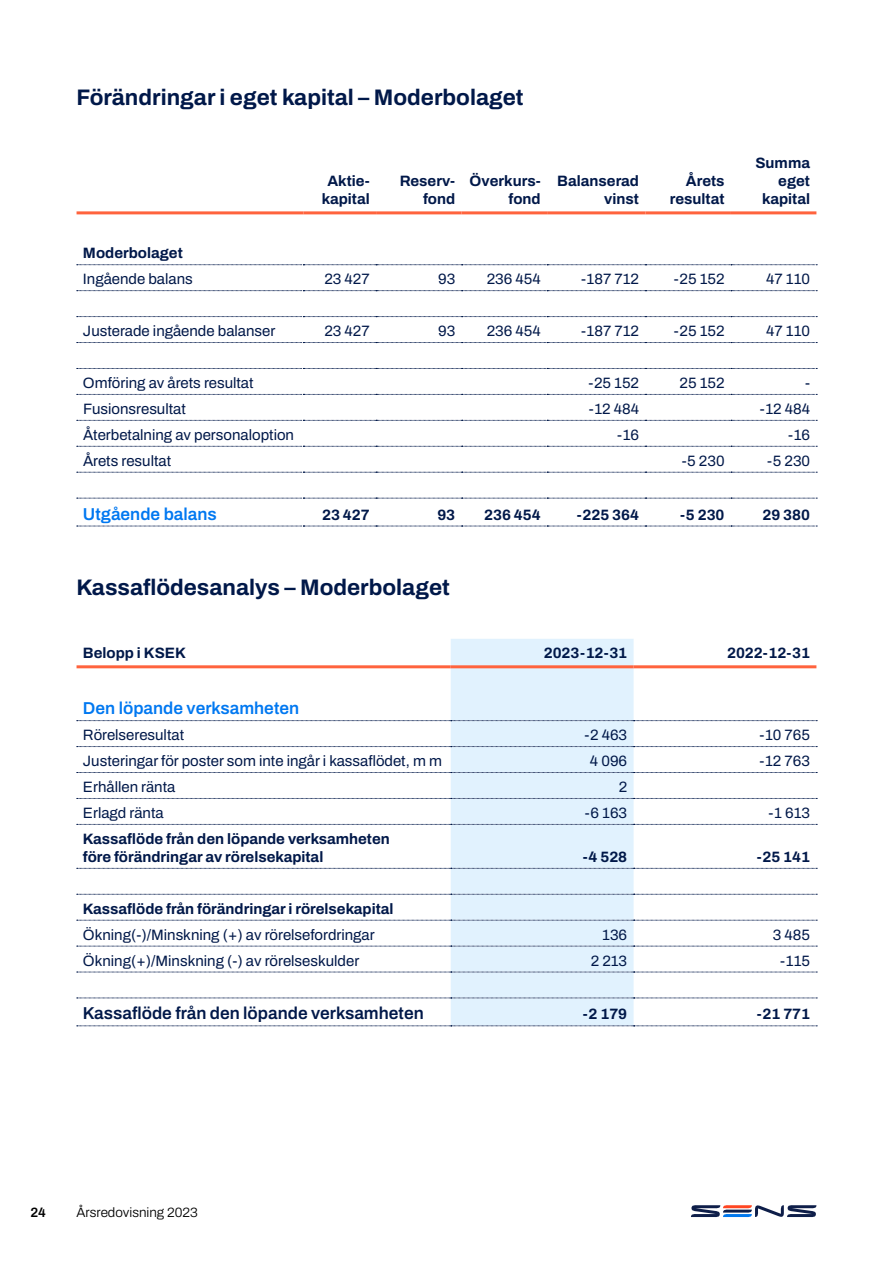
<style>
.page{position:relative;width:893px;height:1263px;background:#fff}
.page>*{position:absolute;margin:0;border:0;box-sizing:border-box;transform-origin:0 0}
.t1{font:700 22.5px "Archivo";color:#001849}
.t2{font:600 17.25px "Archivo";color:#0078f1}
.t3{font:600 17.25px "Archivo";color:#001849}
.t4{font:15px "Archivo";color:#001849}
.t5{font:700 15px/18px "Archivo";color:#001849;text-align:right}
.t6{font:300 13.5px "Archivo";color:#000}
.t7{font:600 13.5px "Archivo";color:#000}
</style>
<div class="page">
<svg style="left:691px;top:1205px;width:125px;height:12px"></svg>
<hr style="left:77px;top:211px;width:226px;height:3px;background:#ff633d">
<hr style="left:303px;top:211px;width:73px;height:3px;background:#ff633d">
<hr style="left:376px;top:211px;width:86px;height:3px;background:#ff633d">
<hr style="left:462px;top:211px;width:85px;height:3px;background:#ff633d">
<hr style="left:547px;top:211px;width:98px;height:3px;background:#ff633d">
<hr style="left:645px;top:211px;width:86px;height:3px;background:#ff633d">
<hr style="left:731px;top:211px;width:85px;height:3px;background:#ff633d">
<svg style="left:77px;top:264px;width:740px;height:1px"></svg>
<svg style="left:77px;top:290px;width:740px;height:1px"></svg>
<svg style="left:77px;top:316px;width:740px;height:1px"></svg>
<svg style="left:77px;top:342px;width:740px;height:1px"></svg>
<svg style="left:77px;top:368px;width:740px;height:1px"></svg>
<svg style="left:77px;top:394px;width:740px;height:1px"></svg>
<svg style="left:77px;top:420px;width:740px;height:1px"></svg>
<svg style="left:77px;top:446px;width:740px;height:1px"></svg>
<svg style="left:77px;top:472px;width:740px;height:1px"></svg>
<svg style="left:77px;top:498px;width:740px;height:1px"></svg>
<svg style="left:77px;top:526px;width:740px;height:1px"></svg>
<div style="left:451px;top:639px;width:183px;height:386px;background:#e1f2fe"></div>
<hr style="left:77px;top:665px;width:374px;height:3px;background:#ff633d">
<hr style="left:451px;top:665px;width:183px;height:3px;background:#ff633d">
<hr style="left:634px;top:665px;width:182px;height:3px;background:#ff633d">
<svg style="left:77px;top:720px;width:740px;height:1px"></svg>
<svg style="left:77px;top:746px;width:740px;height:1px"></svg>
<svg style="left:77px;top:772px;width:740px;height:1px"></svg>
<svg style="left:77px;top:798px;width:740px;height:1px"></svg>
<svg style="left:77px;top:824px;width:740px;height:1px"></svg>
<svg style="left:77px;top:868px;width:740px;height:1px"></svg>
<svg style="left:77px;top:894px;width:740px;height:1px"></svg>
<svg style="left:77px;top:920px;width:740px;height:1px"></svg>
<svg style="left:77px;top:946px;width:740px;height:1px"></svg>
<svg style="left:77px;top:972px;width:740px;height:1px"></svg>
<svg style="left:77px;top:998px;width:740px;height:1px"></svg>
<svg style="left:77px;top:1025px;width:740px;height:1px"></svg>
<h1 class="t1" style="left:77px;top:80px;width:449px">Förändringar i eget kapital – Moderbolaget</h1>
<p class="t5" style="left:322px;top:172px;width:49px;text-align:center">Aktie&shy;kapital</p>
<p class="t5" style="left:400px;top:172px;width:57px">Reserv&shy;fond</p>
<p class="t5" style="left:470px;top:172px;width:73px">Överkurs&shy;fond</p>
<p class="t5" style="left:557px;top:172px;width:83px">Balanserad vinst</p>
<p class="t5" style="left:670px;top:172px;width:56px">Årets resultat</p>
<p class="t5" style="left:755px;top:154px;width:56px">Summa eget kapital</p>
<p class="t5" style="left:83px;top:244px;width:101px">Moderbolaget</p>
<p class="t4" style="left:83px;top:268px;width:111px">Ingående balans</p>
<p class="t4" style="left:324px;top:268px;width:47px">23 427</p>
<p class="t4" style="left:438px;top:268px;width:19px">93</p>
<p class="t4" style="left:487px;top:268px;width:56px">236 454</p>
<p class="t4" style="left:581px;top:268px;width:60px">-187 712</p>
<p class="t4" style="left:674px;top:268px;width:52px">-25 152</p>
<p class="t4" style="left:766px;top:268px;width:45px">47 110</p>
<p class="t4" style="left:83px;top:320px;width:194px">Justerade ingående balanser</p>
<p class="t4" style="left:324px;top:320px;width:47px">23 427</p>
<p class="t4" style="left:438px;top:320px;width:19px">93</p>
<p class="t4" style="left:487px;top:320px;width:56px">236 454</p>
<p class="t4" style="left:581px;top:320px;width:60px">-187 712</p>
<p class="t4" style="left:674px;top:320px;width:52px">-25 152</p>
<p class="t4" style="left:766px;top:320px;width:45px">47 110</p>
<p class="t4" style="left:83px;top:372px;width:172px">Omföring av årets resultat</p>
<p class="t4" style="left:588px;top:372px;width:52px">-25 152</p>
<p class="t4" style="left:679px;top:372px;width:47px">25 152</p>
<p class="t4" style="left:805px;top:372px;width:6px">-</p>
<p class="t4" style="left:83px;top:398px;width:104px">Fusionsresultat</p>
<p class="t4" style="left:589px;top:398px;width:52px">-12 484</p>
<p class="t4" style="left:760px;top:398px;width:52px">-12 484</p>
<p class="t4" style="left:83px;top:424px;width:213px">Återbetalning av personaloption</p>
<p class="t4" style="left:617px;top:424px;width:24px">-16</p>
<p class="t4" style="left:788px;top:424px;width:24px">-16</p>
<p class="t4" style="left:83px;top:449px;width:90px">Årets resultat</p>
<p class="t4" style="left:682px;top:449px;width:44px">-5 230</p>
<p class="t4" style="left:767px;top:449px;width:44px">-5 230</p>
<p class="t2" style="left:83px;top:501px;width:135px">Utgående balans</p>
<p class="t5" style="left:322px;top:505px;width:49px">23 427</p>
<p class="t5" style="left:437px;top:505px;width:19px">93</p>
<p class="t5" style="left:484px;top:505px;width:58px">236 454</p>
<p class="t5" style="left:577px;top:505px;width:64px">-225 364</p>
<p class="t5" style="left:680px;top:505px;width:46px">-5 230</p>
<p class="t5" style="left:762px;top:505px;width:49px">29 380</p>
<h1 class="t1" style="left:77px;top:570px;width:375px">Kassaflödesanalys – Moderbolaget</h1>
<p class="t5" style="left:83px;top:644px;width:105px">Belopp i KSEK</p>
<p class="t5" style="left:544px;top:644px;width:85px">2023-12-31</p>
<p class="t5" style="left:727px;top:644px;width:84px">2022-12-31</p>
<p class="t2" style="left:83px;top:695px;width:218px">Den löpande verksamheten</p>
<p class="t4" style="left:83px;top:724px;width:103px">Rörelseresultat</p>
<p class="t4" style="left:584px;top:724px;width:44px">-2 463</p>
<p class="t4" style="left:759px;top:724px;width:52px">-10 765</p>
<p class="t4" style="left:83px;top:750px;width:361px">Justeringar för poster som inte ingår i kassaflödet, m m</p>
<p class="t4" style="left:590px;top:750px;width:39px">4 096</p>
<p class="t4" style="left:759px;top:750px;width:52px">-12 763</p>
<p class="t4" style="left:83px;top:776px;width:94px">Erhållen ränta</p>
<p class="t4" style="left:619px;top:776px;width:10px">2</p>
<p class="t4" style="left:83px;top:802px;width:82px">Erlagd ränta</p>
<p class="t4" style="left:585px;top:802px;width:44px">-6 163</p>
<p class="t4" style="left:768px;top:802px;width:43px">-1 613</p>
<p class="t5" style="left:83px;top:830px;width:308px;text-align:left">Kassaflöde från den löpande verksamheten före förändringar av rörelsekapital</p>
<p class="t5" style="left:583px;top:848px;width:46px">-4 528</p>
<p class="t5" style="left:757px;top:848px;width:55px">-25 141</p>
<p class="t5" style="left:83px;top:899px;width:312px">Kassaflöde från förändringar i rörelsekapital</p>
<p class="t4" style="left:83px;top:923px;width:293px">Ökning(-)/Minskning (+) av rörelsefordringar</p>
<p class="t4" style="left:602px;top:923px;width:27px">136</p>
<p class="t4" style="left:773px;top:923px;width:39px">3 485</p>
<p class="t4" style="left:83px;top:949px;width:278px">Ökning(+)/Minskning (-) av rörelseskulder</p>
<p class="t4" style="left:591px;top:949px;width:38px">2 213</p>
<p class="t4" style="left:780px;top:949px;width:31px">-115</p>
<p class="t3" style="left:83px;top:1001px;width:342px">Kassaflöde från den löpande verksamheten</p>
<p class="t5" style="left:583px;top:1005px;width:46px">-2 179</p>
<p class="t5" style="left:757px;top:1005px;width:55px">-21 771</p>
<p class="t7" style="left:30px;top:1202px;width:17px">24</p>
<p class="t6" style="left:77px;top:1202px;width:123px">Årsredovisning 2023</p>
</div>
